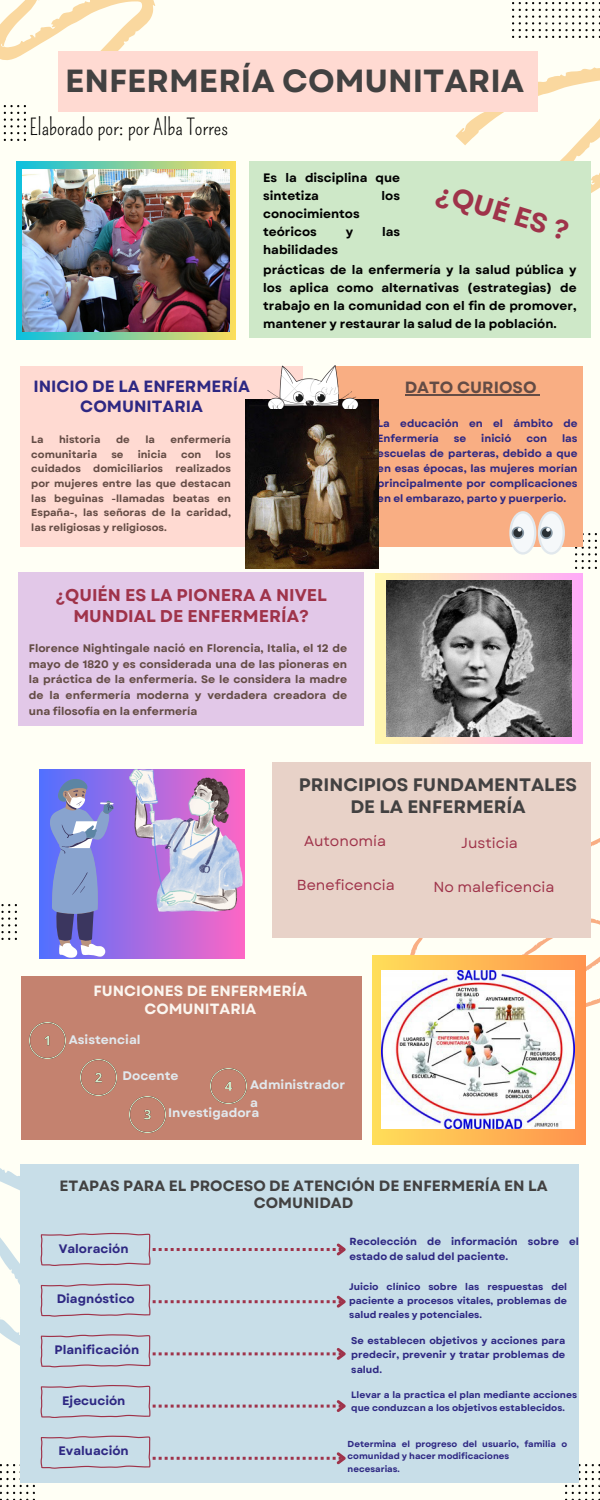
<style>
.page{position:relative;width:600px;height:1500px;background:#fffff5}
.page>*{position:absolute;margin:0;border:0;box-sizing:border-box;transform-origin:0 0}
.t1{font:700 32px "Garet";color:#424141}
.t2{font:700 27.1px "Garet";color:#9f334a}
.t3{font:22px "Pompiere";color:#000}
.t4{font:700 18.1px/21.8px "Garet";color:#424141;text-align:center}
.t5{font:700 17px/20.3px "Garet";color:#9f334a;text-align:center}
.t6{font:700 16.2px/19.6px "Garet";color:#2e2883;text-align:center}
.t7{font:700 16.2px "Garet";color:#644c45}
.t8{font:700 14.9px/17.3px "Garet";color:#424141;text-align:center}
.t9{font:700 14.8px/17.9px "Garet";color:#fbf6f0;text-align:center}
.t10{font:14.5px "Garet";color:#9f334a}
.t11{font:700 12.4px/18.3px "Garet";color:#e1e8ed}
.t12{font:700 12.3px "Garet";color:#2e2883}
.t13{font:700 12.2px/18px "Garet";color:#000}
.t14{font:700 11px/15.8px "Garet";color:#644c45;text-align:justify}
.t15{font:700 10.5px/15.2px "Garet";color:#2e2883}
.t16{font:700 10.3px/15px "Garet";color:#2e2883}
.t17{font:700 10.2px/14.7px "Garet";color:#644c45;text-align:justify}
.t18{font:700 9.9px/14.5px "Garet";color:#2e2883;text-align:justify}
.t19{font:700 9.6px/14.1px "Garet";color:#2e2883;text-align:justify}
.t20{font:700 9.2px/13.6px "Garet";color:#2e2883}
.t21{font:700 8.7px/12.8px "Garet";color:#2e2883}
</style>
<div class="page">
<svg style="left:409px;top:838px;width:191px;height:172px"></svg>
<svg style="left:456px;top:67px;width:144px;height:126px"></svg>
<div style="left:1px;top:894px;width:599px;height:10px;background:#fffff5"></div>
<img style="left:512px;top:2px;width:88px;height:35px">
<img style="left:3px;top:106px;width:22px;height:35px">
<img style="left:575px;top:533px;width:22px;height:35px">
<img style="left:1px;top:904px;width:16px;height:36px">
<img style="left:565px;top:1465px;width:35px;height:35px">
<img style="left:0;top:1465px;width:35px;height:35px">
<svg style="left:0;top:0;width:155px;height:60px"></svg>
<div style="left:58px;top:52px;width:480px;height:60px;background:#ffdad2"></div>
<div style="left:16px;top:162px;width:220px;height:177px;background:linear-gradient(to right,#0bc0e0,#fcde5b)"></div>
<img style="left:22px;top:170px;width:208px;height:162px">
<div style="left:20px;top:366px;width:282px;height:180px;background:#ffdad2"></div>
<div style="left:335px;top:366px;width:248px;height:180px;background:#f9ae83"></div>
<hr style="left:405px;top:394px;width:132px;height:2px;background:#644c45">
<img style="left:245px;top:400px;width:134px;height:168px">
<img style="left:250px;top:366px;width:109px;height:43px">
<svg style="left:509px;top:511px;width:56px;height:44px"></svg>
<svg style="left:375px;top:573px;width:208px;height:171px;background:#fbcdcf"></svg>
<img style="left:386px;top:580px;width:185px;height:157px">
<div style="left:39px;top:769px;width:206px;height:189px;background:linear-gradient(to right,#5170ff,#fd66c5)"></div>
<svg style="left:48px;top:779px;width:66px;height:179px;background:#8387d4"></svg>
<svg style="left:129px;top:769px;width:114px;height:143px;background:#c19ed3"></svg>
<div style="left:21px;top:976px;width:341px;height:163px;background:#c4826f"></div>
<img style="left:30px;top:1022px;width:35px;height:36px">
<img style="left:81px;top:1059px;width:36px;height:36px">
<img style="left:129px;top:1097px;width:36px;height:36px">
<img style="left:211px;top:1068px;width:36px;height:36px">
<div style="left:372px;top:955px;width:213px;height:189px;background:linear-gradient(to right,#ffde59,#ff924d)"></div>
<img style="left:382px;top:971px;width:193px;height:158px">
<div style="left:250px;top:161px;width:341px;height:177px;background:#cee8c8"></div>
<div style="left:19px;top:573px;width:345px;height:153px;background:#e2c8e8"></div>
<div style="left:273px;top:762px;width:318px;height:175px;background:#e8d2c8"></div>
<div style="left:21px;top:1164px;width:558px;height:318px;background:#c8dee8"></div>
<svg style="left:0;top:1164px;width:346px;height:203px"></svg>
<svg style="left:41px;top:1385px;width:305px;height:33px"></svg>
<svg style="left:41px;top:1436px;width:305px;height:33px"></svg>
<p class="t1" style="left:65px;top:58px;width:461px">ENFERMERÍA COMUNITARIA</p>
<p class="t3" style="left:29px;top:114px;width:200px">Elaborado por: por Alba Torres</p>
<p class="t13" style="left:263px;top:168px;width:138px">Es la disciplina que sintetiza</p>
<p class="t2" style="left:443px;top:173px;width:138px;rotate:17deg">¿QUÉ ES ?</p>
<p class="t13" style="left:263px;top:261px;width:315px;text-align:justify">prácticas de la enfermería y la salud pública y los aplica como alternativas (estrategias) de trabajo en la comunidad con el fin de promover, mantener y restaurar la salud de la población.</p>
<p class="t13" style="left:382px;top:186px;width:20px">los</p>
<p class="t13" style="left:263px;top:204px;width:98px">conocimientos teóricos</p>
<p class="t13" style="left:346px;top:222px;width:9px">y</p>
<p class="t13" style="left:382px;top:222px;width:20px">las</p>
<p class="t13" style="left:263px;top:240px;width:76px">habilidades</p>
<h2 class="t6" style="left:33px;top:377px;width:218px">INICIO DE LA ENFERMERÍA<br>COMUNITARIA</h2>
<p class="t17" style="left:31px;top:432px;width:14px">La</p>
<p class="t17" style="left:59px;top:432px;width:43px">historia</p>
<p class="t17" style="left:116px;top:432px;width:15px">de</p>
<p class="t17" style="left:145px;top:432px;width:11px">la</p>
<p class="t17" style="left:170px;top:432px;width:62px">enfermería</p>
<p class="t17" style="left:31px;top:447px;width:67px">comunitaria</p>
<p class="t17" style="left:111px;top:447px;width:14px">se</p>
<p class="t17" style="left:138px;top:447px;width:31px">inicia</p>
<p class="t17" style="left:181px;top:447px;width:22px">con</p>
<p class="t17" style="left:31px;top:447px;width:201px;text-indent:184px">los cuidados domiciliarios realizados por mujeres entre las que destacan las beguinas -llamadas beatas en España-, las señoras de la caridad, las religiosas y religiosos.</p>
<p class="t7" style="left:405px;top:376px;width:133px">DATO CURIOSO</p>
<p class="t15" style="left:377px;top:415px;width:202px">La educación en el ámbito de<br>Enfermería</p>
<p class="t15" style="left:454px;top:431px;width:14px">se</p>
<p class="t15" style="left:481px;top:431px;width:32px">inició</p>
<p class="t15" style="left:526px;top:431px;width:22px">con</p>
<p class="t15" style="left:377px;top:431px;width:202px;text-align:justify;text-indent:185px">las escuelas de parteras, debido a que en esas épocas, las mujeres morían principalmente por complicaciones en el embarazo, parto y puerperio.</p>
<p class="t5" style="left:55px;top:585px;width:273px">¿QUIÉN ES LA PIONERA A NIVEL<br>MUNDIAL DE ENFERMERÍA?</p>
<p class="t14" style="left:29px;top:640px;width:320px">Florence Nightingale nació en Florencia, Italia, el 12 de mayo de 1820 y es considerada una de las pioneras en la práctica de la enfermería. Se le considera la madre de la enfermería moderna y verdadera creadora de una filosofía en la enfermería</p>
<p class="t4" style="left:299px;top:774px;width:280px">PRINCIPIOS FUNDAMENTALES<br>DE LA ENFERMERÍA</p>
<p class="t10" style="left:304px;top:830px;width:84px">Autonomía</p>
<p class="t10" style="left:461px;top:833px;width:58px">Justicia</p>
<p class="t10" style="left:297px;top:875px;width:99px">Beneficencia</p>
<p class="t10" style="left:433px;top:876px;width:123px">No maleficencia</p>
<p class="t9" style="left:94px;top:982px;width:215px">FUNCIONES DE ENFERMERÍA<br>COMUNITARIA</p>
<p class="t11" style="left:69px;top:1030px;width:73px">Asistencial</p>
<p class="t11" style="left:123px;top:1067px;width:57px">Docente</p>
<p class="t11" style="left:168px;top:1104px;width:92px">Investigadora</p>
<h4 class="t11" style="left:250px;top:1076px;width:96px">Administrador a</h4>
<p class="t8" style="left:59px;top:1177px;width:490px">ETAPAS PARA EL PROCESO DE ATENCIÓN DE ENFERMERÍA EN LA<br>COMUNIDAD</p>
<p class="t12" style="left:59px;top:1239px;width:71px">Valoración</p>
<p class="t16" style="left:350px;top:1234px;width:231px">Recolección de información sobre el estado de salud del paciente.</p>
<p class="t19" style="left:349px;top:1280px;width:219px">Juicio clínico sobre las respuestas del paciente a procesos vitales, problemas de salud reales y potenciales.</p>
<p class="t18" style="left:351px;top:1333px;width:216px">Se establecen objetivos y acciones para predecir, prevenir y tratar problemas de salud.</p>
<p class="t20" style="left:351px;top:1388px;width:227px">Llevar a la practica el plan mediante acciones que conduzcan a los objetivos establecidos.</p>
<p class="t21" style="left:348px;top:1437px;width:221px">Determina el progreso del usuario, familia o comunidad y hacer modificaciones</p>
<p class="t21" style="left:348px;top:1463px;width:54px">necesarias.</p>
<p class="t12" style="left:57px;top:1290px;width:80px">Diagnóstico</p>
<p class="t12" style="left:55px;top:1341px;width:86px">Planificación</p>
<p class="t12" style="left:62px;top:1392px;width:65px">Ejecución</p>
<p class="t12" style="left:58px;top:1442px;width:72px">Evaluación</p>
</div>
